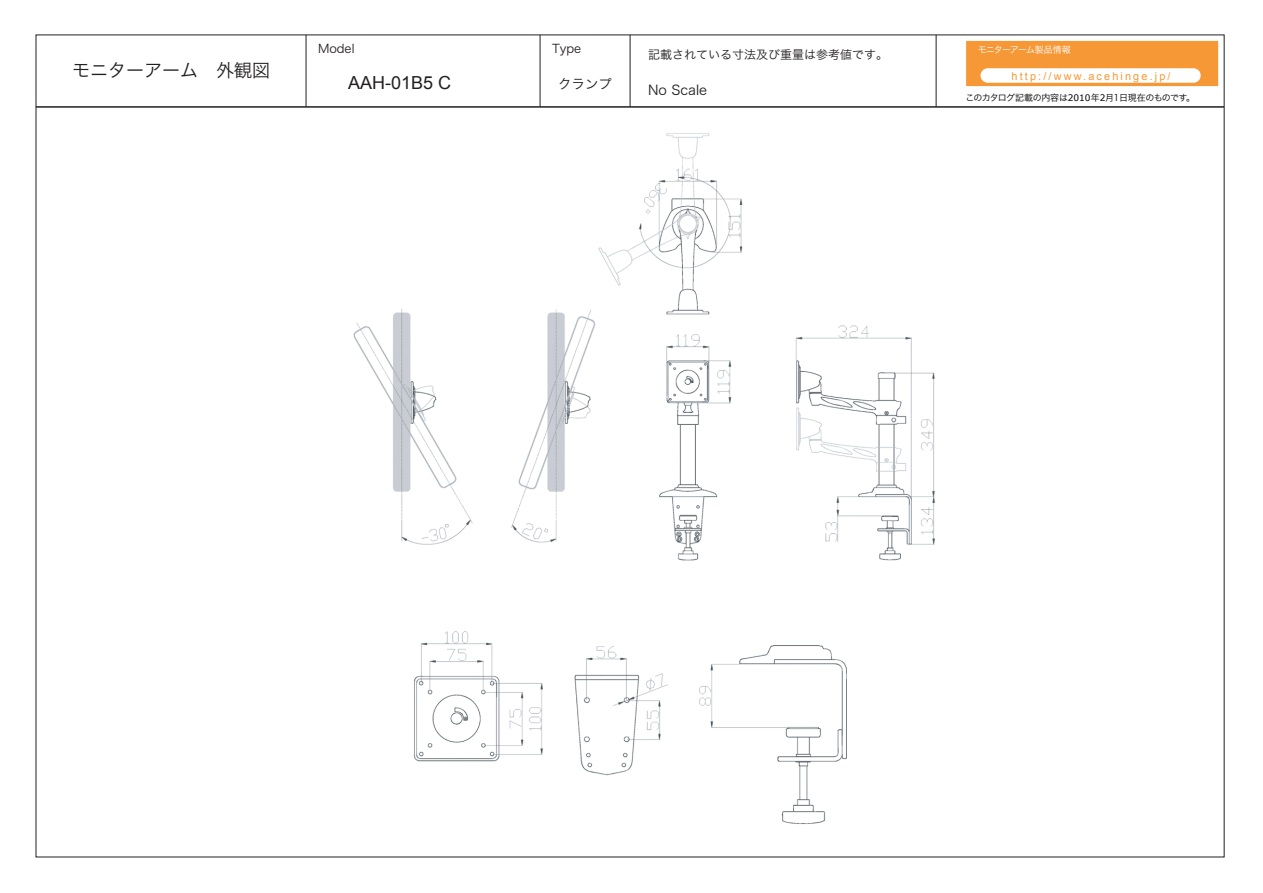
<style>
.page{position:relative;width:1263px;height:893px;background:#fff}
.page>*{position:absolute;margin:0;border:0;box-sizing:border-box;transform-origin:0 0}
.t1{font:18px "Hira Kaku Pro W3";color:#231f20}
.t2{font:18px "Arial";color:#231f20}
.t3{font:13.5px "Hira Kaku Pro W3";color:#231f20}
.t4{font:12px "Hira Kaku Pro W3";color:#231f20}
.t5{font:10.8px "Arial";letter-spacing:.2em;color:#f79836}
.t6{font:9px "Hira Kaku Pro W3";letter-spacing:-.05em;color:#000}
.t7{font:9px "Hira Kaku Pro W3";letter-spacing:-.08em;color:#fff}
.s1{font-family:"Verdana"}
</style>
<div class="page">
<svg style="left:35px;top:34px;width:1190px;height:74px"></svg>
<img style="left:353px;top:133px;width:582px;height:691px">
<h1 class="t1" style="left:72px;top:54px;width:199px">モニターアーム　外観図</h1>
<p class="t4" style="left:318px;top:38px;width:38px">Model</p>
<h1 class="t2" style="left:348px;top:71px;width:105px">AAH-01B5 C</h1>
<p class="t4" style="left:552px;top:38px;width:31px">Type</p>
<p class="t3" style="left:558px;top:72px;width:55px">クランプ</p>
<p class="t4" style="left:648px;top:44px;width:241px">記載されている寸法及び重量は参考値です。</p>
<p class="t3" style="left:648px;top:78px;width:61px">No Scale</p>
<p class="t7" style="left:978px;top:42px;width:94px">モニターアーム製品情報</p>
<p class="t5" style="left:1011px;top:69px;width:161px">http://www.acehinge.jp/</p>
<p class="t6" style="left:965px;top:90px;width:231px">このカタログ記載の内容は<span class="s1">2010</span>年<span class="s1">2</span>月1日現在のものです。</p>
</div>
